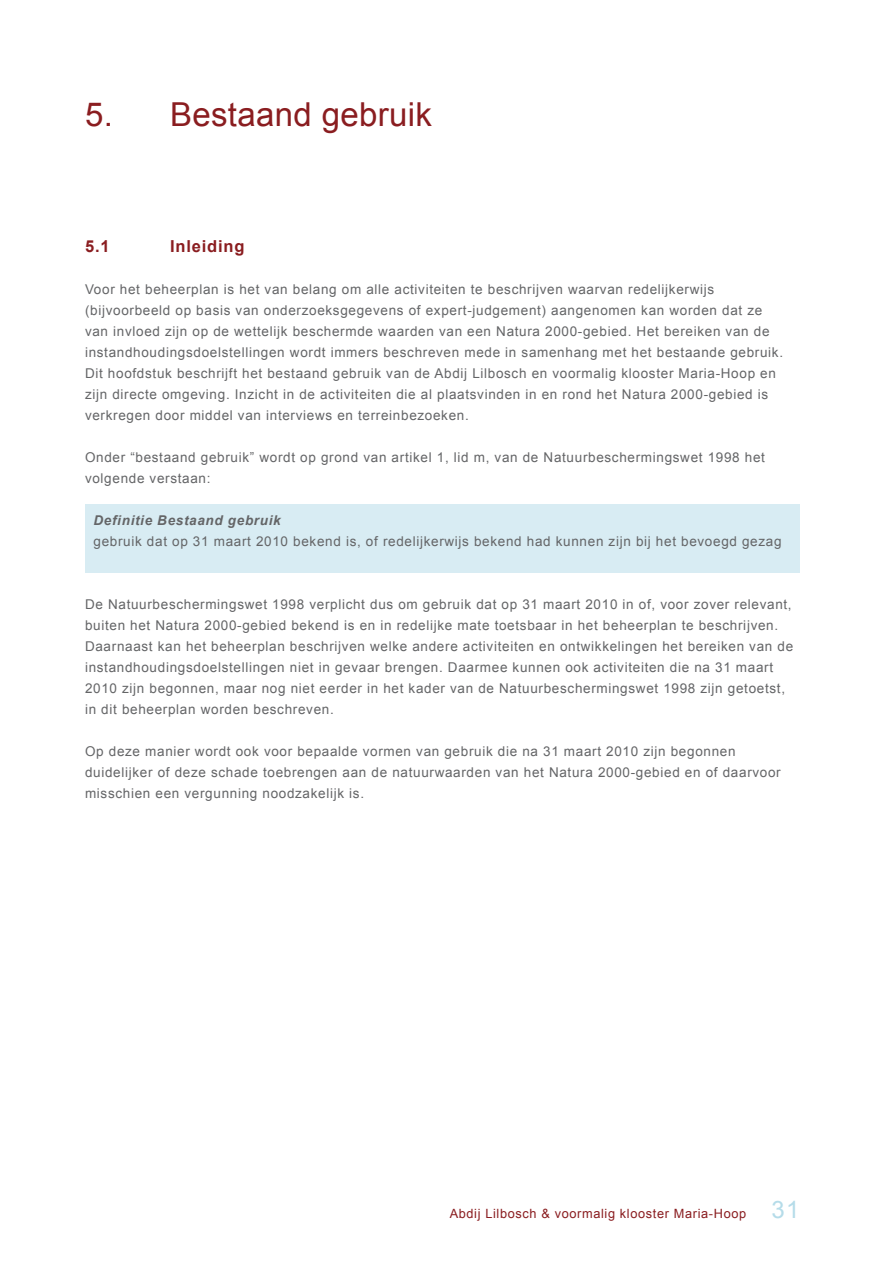
<style>
.page{position:relative;width:893px;height:1263px;background:#fff}
.page>*{position:absolute;margin:0;border:0;box-sizing:border-box;transform-origin:0 0}
.t1{font:33px "Arial";letter-spacing:.01em;color:#8a1d20}
.t2{font:700 16.5px "Arial";letter-spacing:.05em;color:#8a1d20}
.t3{font:13.5px/21px "Arial";letter-spacing:.05em;color:#646567}
.t4{font:italic 700 13.5px "Arial";letter-spacing:.05em;color:#646567}
.t5{font:12.75px "Arial";letter-spacing:.05em;color:#8a1d20}
.s1{font-size:24px;color:#b5dce9}
</style>
<div class="page">
<div style="left:85px;top:504px;width:714px;height:68px;background:#d8ecf3"></div>
<h1 class="t1" style="left:85px;top:93px;width:348px">5. Bestaand gebruik</h1>
<p class="t2" style="left:85px;top:235px;width:26px">5.1</p>
<p class="t2" style="left:170px;top:235px;width:76px">Inleiding</p>
<p class="t3" style="left:85px;top:279px;width:700px">Voor het beheerplan is het van belang om alle activiteiten te beschrijven waarvan redelijkerwijs (bijvoorbeeld op basis van onderzoeksgegevens of expert-judgement) aangenomen kan worden dat ze van invloed zijn op de wettelijk beschermde waarden van een Natura 2000-gebied. Het bereiken van de instandhoudingsdoelstellingen wordt immers beschreven mede in samenhang met het bestaande gebruik.<br>Dit hoofdstuk beschrijft het bestaand gebruik van de Abdij Lilbosch en voormalig klooster Maria-Hoop en zijn directe omgeving. Inzicht in de activiteiten die al plaatsvinden in en rond het Natura 2000-gebied is verkregen door middel van interviews en terreinbezoeken.</p>
<p class="t3" style="left:85px;top:447px;width:681px">Onder “bestaand gebruik” wordt op grond van artikel 1, lid m, van de Natuurbeschermingswet 1998 het volgende verstaan:</p>
<p class="t4" style="left:94px;top:512px;width:189px">Definitie Bestaand gebruik</p>
<p class="t3" style="left:94px;top:531px;width:689px">gebruik dat op 31 maart 2010 bekend is, of redelijkerwijs bekend had kunnen zijn bij het bevoegd gezag</p>
<p class="t3" style="left:85px;top:594px;width:710px">De Natuurbeschermingswet 1998 verplicht dus om gebruik dat op 31 maart 2010 in of, voor zover relevant, buiten het Natura 2000-gebied bekend is en in redelijke mate toetsbaar in het beheerplan te beschrijven.<br>Daarnaast kan het beheerplan beschrijven welke andere activiteiten en ontwikkelingen het bereiken van de instandhoudingsdoelstellingen niet in gevaar brengen. Daarmee kunnen ook activiteiten die na 31 maart 2010 zijn begonnen, maar nog niet eerder in het kader van de Natuurbeschermingswet 1998 zijn getoetst, in dit beheerplan worden beschreven.</p>
<p class="t3" style="left:85px;top:741px;width:697px">Op deze manier wordt ook voor bepaalde vormen van gebruik die na 31 maart 2010 zijn begonnen duidelijker of deze schade toebrengen aan de natuurwaarden van het Natura 2000-gebied en of daarvoor misschien een vergunning noodzakelijk is.</p>
<p class="t5" style="left:450px;top:1205px;width:351px">Abdij Lilbosch &amp; voormalig klooster Maria-Hoop <span class="s1">31</span></p>
</div>
